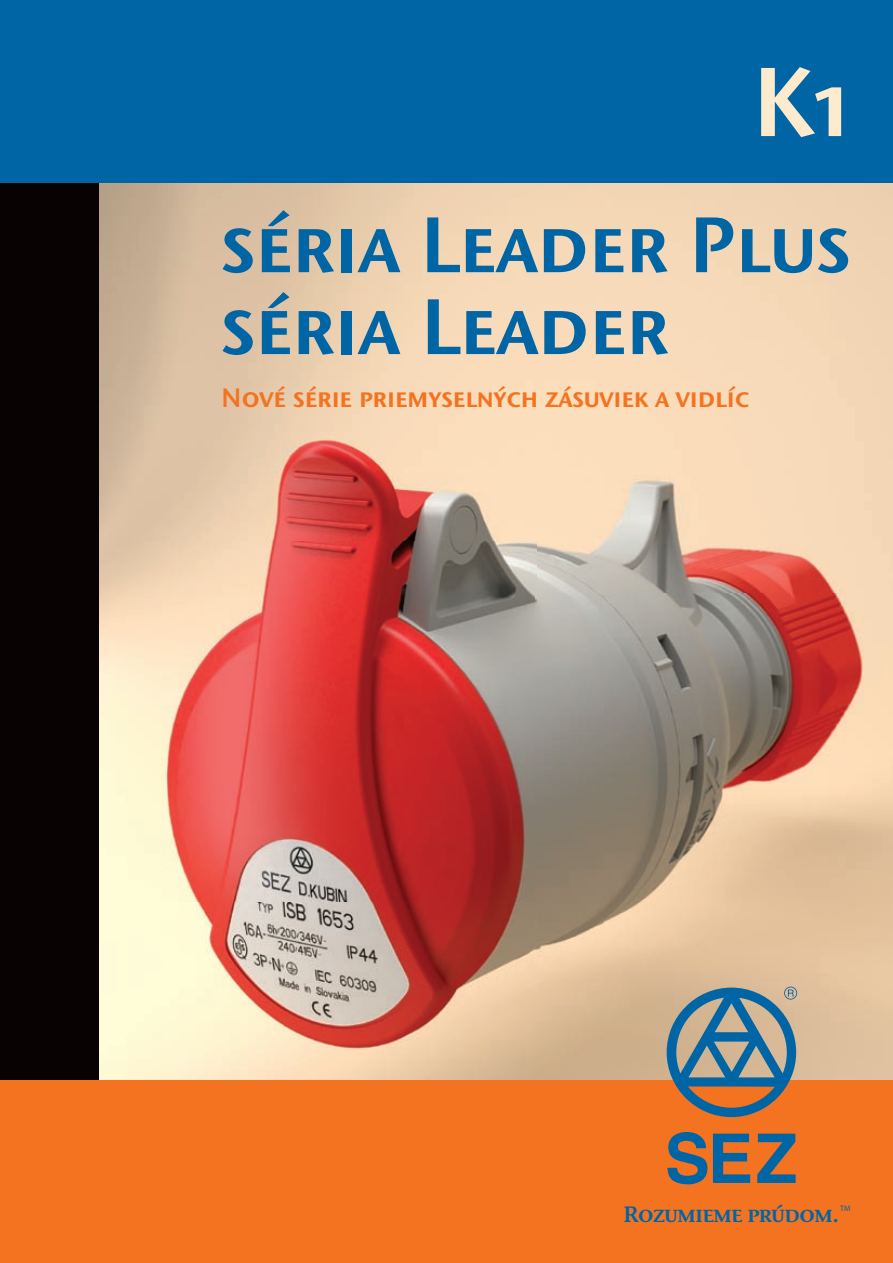
<style>
.page{position:relative;width:893px;height:1263px;background:#fff}
.page>*{position:absolute;margin:0;border:0;box-sizing:border-box;transform-origin:0 0}
.t1{font:99px "Stone Sans Itc SCTOT Semi";color:#feeacc}
.t2{font:79.5px "Stone Sans Itc SCTOT Semi";color:#0065a4}
.t3{font:27px "Stone Sans Itc SCTOT Semi";color:#f47321}
.t4{font:22.65px "Stone Informal Itc SCTOT Semi";letter-spacing:-.02em;color:#0065a4}
.t5{font:7.95px "Myriad Pro";color:#0065a4}
</style>
<div class="page">
<div style="left:0;top:0;width:128px;height:1263px;background:#080302"></div>
<img style="left:99px;top:183px;width:794px;height:897px">
<div style="left:0;top:1080px;width:893px;height:183px;background:#f47321"></div>
<div style="left:0;top:0;width:893px;height:183px;background:#0065a4"></div>
<svg style="left:667px;top:986px;width:130px;height:198px"></svg>
<h1 class="t1" style="left:751px;top:41px;width:100px">K1</h1>
<h2 class="t2" style="left:221px;top:196px;width:631px">séria Leader Plus</h2>
<h2 class="t2" style="left:221px;top:278px;width:449px">séria Leader</h2>
<p class="t3" style="left:221px;top:381px;width:530px">Nové série priemyselných zásuviek a vidlíc</p>
<p class="t4" style="left:623px;top:1201px;width:217px">Rozumieme prúdom.</p>
<p class="t5" style="left:840px;top:1203px;width:12px">TM</p>
</div>
